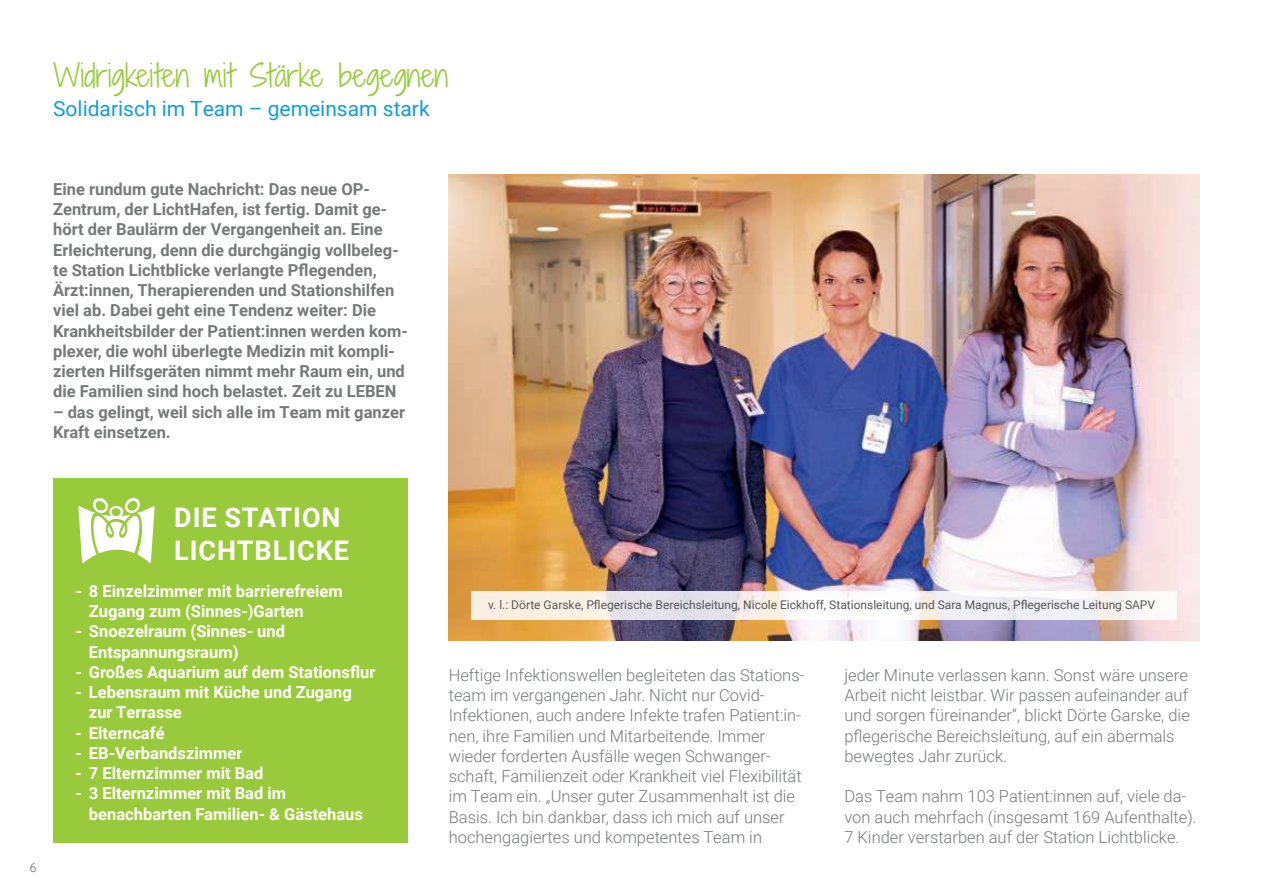
<style>
.page{position:relative;width:1263px;height:893px;background:#fff}
.page>*{position:absolute;margin:0;border:0;box-sizing:border-box;transform-origin:0 0}
.t1{font:30px "Shadows Into Light Two";color:#99ca3b}
.t2{font:700 27px/32.4px "Roboto";letter-spacing:.035em;color:#fff}
.t3{font:21px "Roboto";color:#129dd9}
.t4{font:300 16.5px/20.2px "Roboto";color:#76787a}
.t5{font:700 16.5px/20.2px "Roboto";color:#76787a}
.t6{font:700 16.5px/20.2px "Roboto";color:#fff}
.t7{font:12px "Roboto";color:#57585a}
.t8{font:300 12px "Roboto";color:#57585a}
</style>
<div class="page">
<img style="left:449px;top:175px;width:750px;height:465px">
<svg style="left:471px;top:591px;width:706px;height:29px"></svg>
<div style="left:53px;top:479px;width:355px;height:364px;background:#99ca3b"></div>
<svg style="left:78px;top:498px;width:77px;height:65px"></svg>
<h1 class="t1" style="left:53px;top:60px;width:396px">Widrigkeiten mit Stärke begegnen</h1>
<p class="t3" style="left:53px;top:93px;width:378px">Solidarisch im Team – gemeinsam stark</p>
<p class="t5" style="left:53px;top:180px;width:356px">Eine rundum gute Nachricht: Das neue OP-Zentrum, der LichtHafen, ist fertig. Damit ge&shy;hört der Baulärm der Vergangenheit an. Eine Erleichterung, denn die durchgängig vollbeleg&shy;te Station Lichtblicke verlangte Pflegenden, Ärzt:innen, Therapierenden und Stationshilfen viel ab. Dabei geht eine Tendenz weiter: Die Krankheitsbilder der Patient:innen werden kom&shy;plexer, die wohl überlegte Medizin mit kompli&shy;zierten Hilfsgeräten nimmt mehr Raum ein, und die Familien sind hoch belastet. Zeit zu LEBEN</p>
<p class="t5" style="left:53px;top:403px;width:353px">– das gelingt, weil sich alle im Team mit ganzer<br>Kraft einsetzen.</p>
<p class="t8" style="left:30px;top:863px;width:8px">6</p>
<h2 class="t2" style="left:174px;top:503px;width:176px">DIE STATION<br>LICHTBLICKE</h2>
<p class="t6" style="left:89px;top:582px;width:255px;text-indent:-13px">- 8 Einzelzimmer mit barrierefreiem<br>Zugang zum (Sinnes-)Garten</p>
<p class="t6" style="left:89px;top:623px;width:198px;text-indent:-13px">- Snoezelraum (Sinnes- und<br>Entspannungsraum)</p>
<p class="t6" style="left:75px;top:661px;width:301px">- Großes Aquarium auf dem Stationsflur</p>
<p class="t6" style="left:89px;top:683px;width:264px;text-indent:-13px">- Lebensraum mit Küche und Zugang zur Terrasse</p>
<p class="t6" style="left:75px;top:724px;width:91px">- Elterncafé</p>
<p class="t6" style="left:75px;top:744px;width:168px">- EB-Verbandszimmer</p>
<p class="t6" style="left:75px;top:764px;width:189px">- 7 Elternzimmer mit Bad</p>
<p class="t6" style="left:89px;top:785px;width:276px;text-indent:-13px">- 3 Elternzimmer mit Bad im benachbarten Familien- &amp; Gästehaus</p>
<p class="t7" style="left:488px;top:596px;width:669px">v. l.: Dörte Garske, Pflegerische Bereichsleitung, Nicole Eickhoff, Stationsleitung, und Sara Magnus, Pflegerische Leitung SAPV</p>
<p class="t4" style="left:449px;top:666px;width:357px">Heftige Infektionswellen begleiteten das Stations&shy;team im vergangenen Jahr. Nicht nur Covid-Infektionen, auch andere Infekte trafen Patient:in&shy;nen, ihre Familien und Mitarbeitende. Immer wieder forderten Ausfälle wegen Schwanger&shy;schaft, Familienzeit oder Krankheit viel Flexibilität im Team ein. „Unser guter Zusammenhalt ist die Basis. Ich bin dankbar, dass ich mich auf unser hochengagiertes und kompetentes Team in</p>
<p class="t4" style="left:844px;top:666px;width:347px">jeder Minute verlassen kann. Sonst wäre unsere Arbeit nicht leistbar. Wir passen aufeinander auf und sorgen füreinander“, blickt Dörte Garske, die pflegerische Bereichsleitung, auf ein abermals bewegtes Jahr zurück.</p>
<p class="t4" style="left:844px;top:786px;width:354px">Das Team nahm 103 Patient:innen auf, viele da&shy;von auch mehrfach (insgesamt 169 Aufenthalte).<br>7 Kinder verstarben auf der Station Lichtblicke.</p>
</div>
